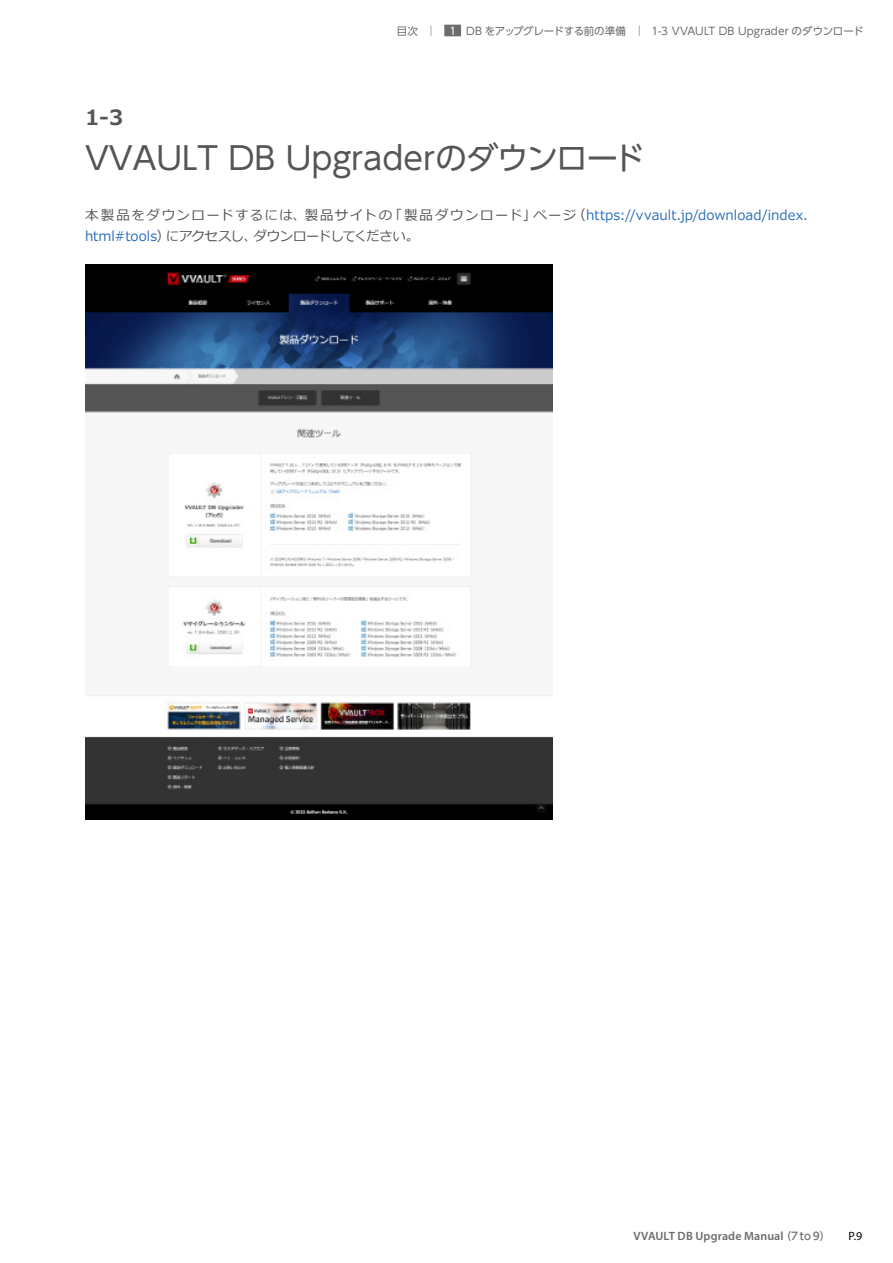
<style>
.page{position:relative;width:893px;height:1263px;background:#fff}
.page>*{position:absolute;margin:0;border:0;box-sizing:border-box;transform-origin:0 0}
.t1{font:31.5px "UD Shin Go Pro";color:#575554}
.t2{font:700 21px "Meiryo";color:#575554}
.t3{font:13.5px/21px "Meiryo";letter-spacing:.005em;color:#535353}
.t4{font:600 12px "Myriad Pro";letter-spacing:.01em;color:#6d6c6c}
.t5{font:12px "Myriad Pro";color:#000}
.t6{font:10.5px "UD Shin Go Pro";letter-spacing:.015em;color:#6d6c6c}
.t7{font:10.5px "UD Shin Go Pro";letter-spacing:-.03em;color:#6d6c6c}
.t8{font:10.5px "UD Shin Go Pro";letter-spacing:-.005em;color:#6d6c6c}
.s1{color:#fff}
.s2{color:#3071b9}
.s3{font-family:"UD Shin Go Pro";font-weight:500;font-size:10.5px}
</style>
<div class="page">
<img style="left:85px;top:265px;width:468px;height:554px">
<div style="left:444px;top:25px;width:17px;height:11px;background:#6d6c6c"></div>
<p class="t8" style="left:397px;top:22px;width:22px">目次</p>
<p class="t7" style="left:439px;top:22px;width:188px">［<span class="s1">1</span>］DB をアップグレードする前の準備</p>
<p class="t6" style="left:652px;top:22px;width:213px">1-3 VVAULT DB Upgrader のダウンロード</p>
<h2 class="t2" style="left:85px;top:102px;width:40px">1-3</h2>
<h1 class="t1" style="left:85px;top:133px;width:561px">VVAULT DB Upgraderのダウンロード</h1>
<p class="t3" style="left:85px;top:206px;width:724px">本製品をダウンロードするには、製品サイトの「製品ダウンロード」ページ（<span class="s2">https://vvault.jp/download/index. html#tools</span>）にアクセスし、ダウンロードしてください。</p>
<p class="t4" style="left:633px;top:1228px;width:198px">VVAULT DB Upgrade Manual <span class="s3">（7 to 9）</span></p>
<p class="t5" style="left:849px;top:1228px;width:15px">P.9</p>
</div>
